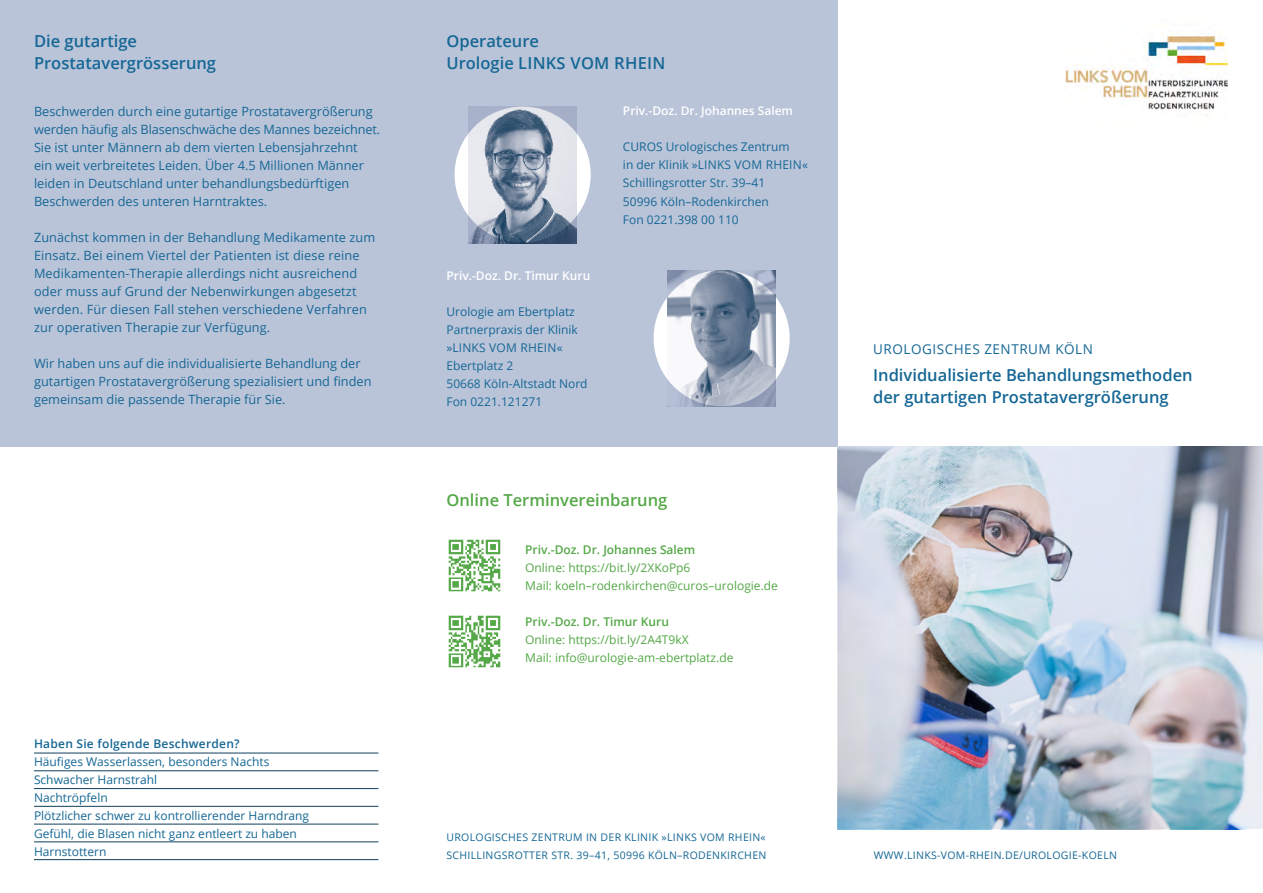
<style>
.page{position:relative;width:1263px;height:893px;background:#fff}
.page>*{position:absolute;margin:0;border:0;box-sizing:border-box;transform-origin:0 0}
.t1{font:600 16.5px/22.5px "Open Sans";color:#156795}
.t2{font:600 16.5px "Open Sans";color:#54a847}
.t3{font:13.5px "Open Sans";letter-spacing:.04em;color:#156795}
.t4{font:12.75px/18px "Open Sans";color:#156795}
.t5{font:12px/18px "Open Sans";color:#156795}
.t6{font:12px/18px "Open Sans";color:#54a847}
.t7{font:600 12px "Open Sans";color:#fff}
.t8{font:600 12px "Open Sans";color:#54a847}
.t9{font:600 12px "Open Sans";letter-spacing:.02em;color:#156795}
.t10{font:10.5px/18px "Open Sans";letter-spacing:.03em;color:#156795}
</style>
<div class="page">
<div style="left:0;top:0;width:838px;height:446px;background:#bac4d9"></div>
<img style="left:1066px;top:33px;width:161px;height:83px">
<img style="left:838px;top:446px;width:425px;height:383px">
<div style="left:455px;top:107px;width:136px;height:136px;background:#fff;border-radius:50%"></div>
<img style="left:469px;top:106px;width:108px;height:137px">
<div style="left:654px;top:270px;width:136px;height:136px;background:#fff;border-radius:50%"></div>
<img style="left:668px;top:270px;width:107px;height:136px">
<img style="left:448px;top:539px;width:53px;height:53px">
<img style="left:448px;top:615px;width:53px;height:53px">
<hr style="left:34px;top:753px;width:344px;height:1px;background:#0f3f5c">
<hr style="left:34px;top:806px;width:344px;height:1px;background:#0f3f5c">
<hr style="left:34px;top:770px;width:344px;height:1px;background:#0f3f5c">
<hr style="left:34px;top:824px;width:344px;height:1px;background:#0f3f5c">
<hr style="left:34px;top:788px;width:344px;height:1px;background:#0f3f5c">
<hr style="left:34px;top:841px;width:344px;height:1px;background:#0f3f5c">
<hr style="left:34px;top:859px;width:344px;height:1px;background:#0f3f5c">
<p class="t1" style="left:34px;top:29px;width:184px">Die gutartige<br>Prostatavergrösserung</p>
<p class="t1" style="left:446px;top:29px;width:220px">Operateure<br>Urologie LINKS VOM RHEIN</p>
<p class="t4" style="left:34px;top:102px;width:348px">Beschwerden durch eine gutartige Prostatavergrößerung werden häufig als Blasenschwäche des Mannes bezeichnet.<br>Sie ist unter Männern ab dem vierten Lebensjahrzehnt<br>ein weit verbreitetes Leiden. Über 4.5 Millionen Männer leiden in Deutschland unter behandlungsbedürftigen Beschwerden des unteren Harntraktes.</p>
<p class="t4" style="left:34px;top:228px;width:343px">Zunächst kommen in der Behandlung Medikamente zum Einsatz. Bei einem Viertel der Patienten ist diese reine Medikamenten-Therapie allerdings nicht ausreichend oder muss auf Grund der Nebenwirkungen abgesetzt werden. Für diesen Fall stehen verschiedene Verfahren zur operativen Therapie zur Verfügung.</p>
<p class="t4" style="left:34px;top:354px;width:339px">Wir haben uns auf die individualisierte Behandlung der gutartigen Prostatavergrößerung spezialisiert und finden gemeinsam die passende Therapie für Sie.</p>
<p class="t9" style="left:34px;top:735px;width:207px">Haben Sie folgende Beschwerden?</p>
<p class="t5" style="left:34px;top:752px;width:277px">Häufiges Wasserlassen, besonders Nachts<br>Schwacher Harnstrahl<br>Nachtröpfeln<br>Plötzlicher schwer zu kontrollierender Harndrang<br>Gefühl, die Blasen nicht ganz entleert zu haben<br>Harnstottern</p>
<p class="t7" style="left:446px;top:268px;width:145px">Priv.-Doz. Dr. Timur Kuru</p>
<p class="t5" style="left:446px;top:303px;width:143px">Urologie am Ebertplatz<br>Partnerpraxis der Klinik »LINKS VOM RHEIN«<br>Ebertplatz 2<br>50668 Köln-Altstadt Nord<br>Fon 0221.121271</p>
<p class="t7" style="left:623px;top:103px;width:172px">Priv.-Doz. Dr. Johannes Salem</p>
<p class="t5" style="left:623px;top:138px;width:186px">CUROS Urologisches Zentrum<br>in der Klinik »LINKS VOM RHEIN«<br>Schillingsrotter Str. 39–41<br>50996 Köln–Rodenkirchen<br>Fon 0221.398 00 110</p>
<p class="t2" style="left:446px;top:489px;width:222px">Online Terminvereinbarung</p>
<p class="t8" style="left:525px;top:541px;width:172px">Priv.-Doz. Dr. Johannes Salem</p>
<p class="t6" style="left:525px;top:558px;width:254px">Online: https://bit.ly/2XKoPp6<br>Mail: koeln–rodenkirchen@curos–urologie.de</p>
<p class="t8" style="left:525px;top:613px;width:145px">Priv.-Doz. Dr. Timur Kuru</p>
<p class="t6" style="left:525px;top:630px;width:210px">Online: https://bit.ly/2A4T9kX<br>Mail: info@urologie-am-ebertplatz.de</p>
<p class="t10" style="left:446px;top:828px;width:321px">UROLOGISCHES ZENTRUM IN DER KLINIK »LINKS VOM RHEIN«<br>SCHILLINGSROTTER STR. 39–41, 50996 KÖLN–RODENKIRCHEN</p>
<p class="t3" style="left:873px;top:340px;width:221px">UROLOGISCHES ZENTRUM KÖLN</p>
<p class="t1" style="left:873px;top:363px;width:321px">Individualisierte Behandlungsmethoden der gutartigen Prostatavergrößerung</p>
<p class="t10" style="left:874px;top:846px;width:245px">WWW.LINKS-VOM-RHEIN.DE/UROLOGIE-KOELN</p>
</div>
